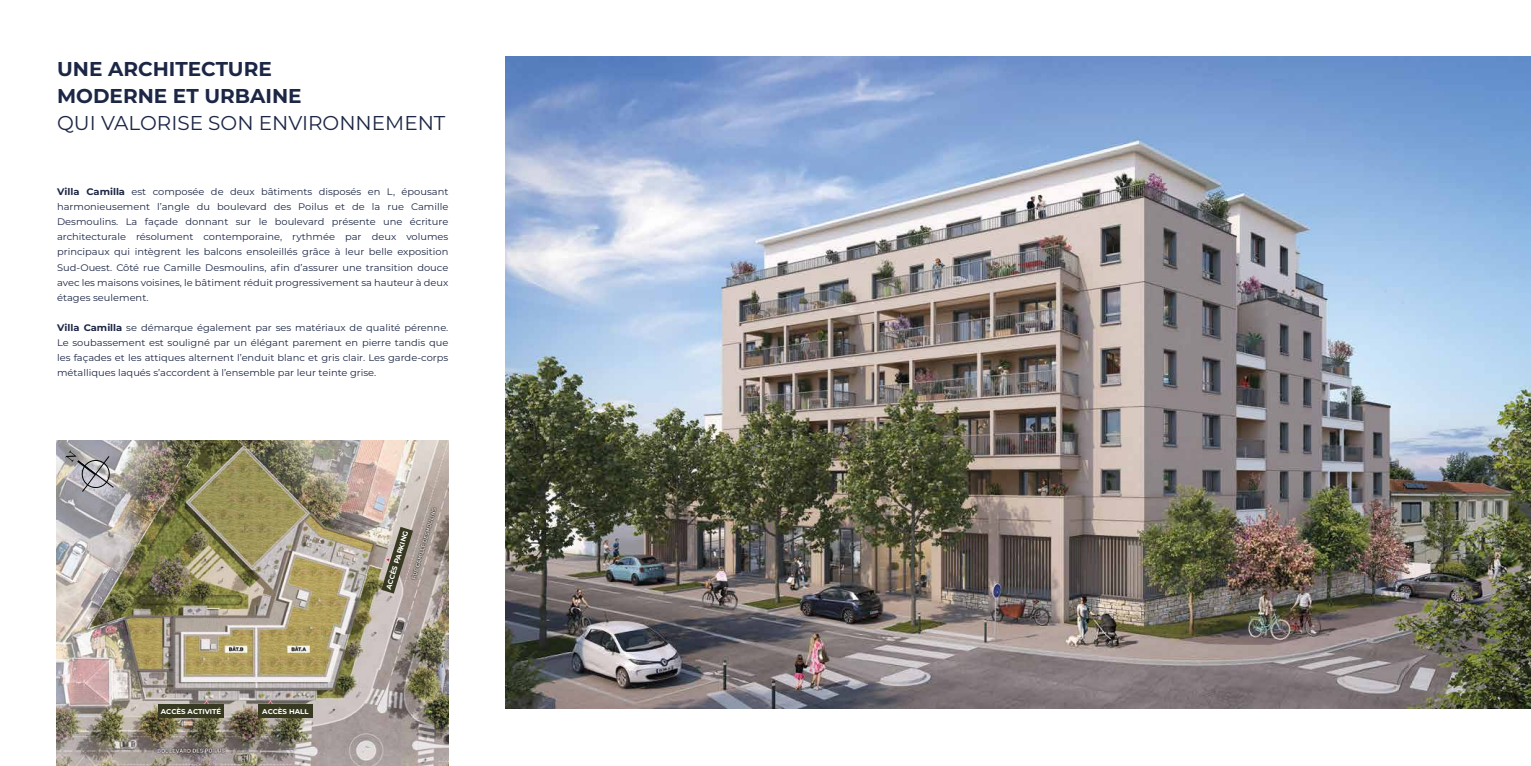
<style>
.page{position:relative;width:1531px;height:766px;background:#fff}
.page>*{position:absolute;margin:0;border:0;box-sizing:border-box;transform-origin:0 0}
.t1{font:700 20px/27px "Montserrat";color:#1c2645}
.t2{font:20px "Montserrat";color:#1c2645}
.t3{font:9.5px/15px "Montserrat";color:#1c2645;text-align:justify;scale:1.04 1}
.t4{font:100 7px "Montserrat";color:#fff}
.s1{font-weight:700}
</style>
<div class="page">
<img style="left:505px;top:56px;width:1026px;height:652px">
<img style="left:57px;top:440px;width:391px;height:325px">
<svg style="left:65px;top:450px;width:49px;height:42px;background:#a5a3a7"></svg>
<div style="left:158px;top:704px;width:66px;height:13px;background:#383921"></div>
<div style="left:258px;top:704px;width:55px;height:13px;background:#383921"></div>
<svg style="left:381px;top:526px;width:32px;height:67px;background:#8a8376"></svg>
<h1 class="t1" style="left:57px;top:54px;width:246px">UNE ARCHITECTURE<br>MODERNE ET URBAINE</h1>
<h1 class="t2" style="left:57px;top:109px;width:390px">QUI VALORISE SON ENVIRONNEMENT</h1>
<p class="t3" style="left:57px;top:184px;width:378px"><span class="s1">Villa Camilla</span> est composée de deux bâtiments disposés en L, épousant harmonieusement l’angle du boulevard des Poilus et de la rue Camille Desmoulins. La façade donnant sur le boulevard présente une écriture architecturale résolument contemporaine, rythmée par deux volumes principaux qui intègrent les balcons ensoleillés grâce à leur belle exposition Sud-Ouest. Côté rue Camille Desmoulins, afin d’assurer une transition douce avec les maisons voisines, le bâtiment réduit progressivement sa hauteur à deux étages seulement.</p>
<p class="t3" style="left:57px;top:319px;width:378px"><span class="s1">Villa Camilla</span> se démarque également par ses matériaux de qualité pérenne.<br>Le soubassement est souligné par un élégant parement en pierre tandis que les façades et les attiques alternent l’enduit blanc et gris clair. Les garde-corps métalliques laqués s’accordent à l’ensemble par leur teinte grise.</p>
<p class="t4" style="left:161px;top:706px;width:62px">ACCÈS ACTIVITÉ</p>
<p class="t4" style="left:262px;top:706px;width:48px">ACCÈS HALL</p>
<p class="t4" style="left:384px;top:588px;width:62px;rotate:-73deg">ACCÈS PARKING</p>
</div>
